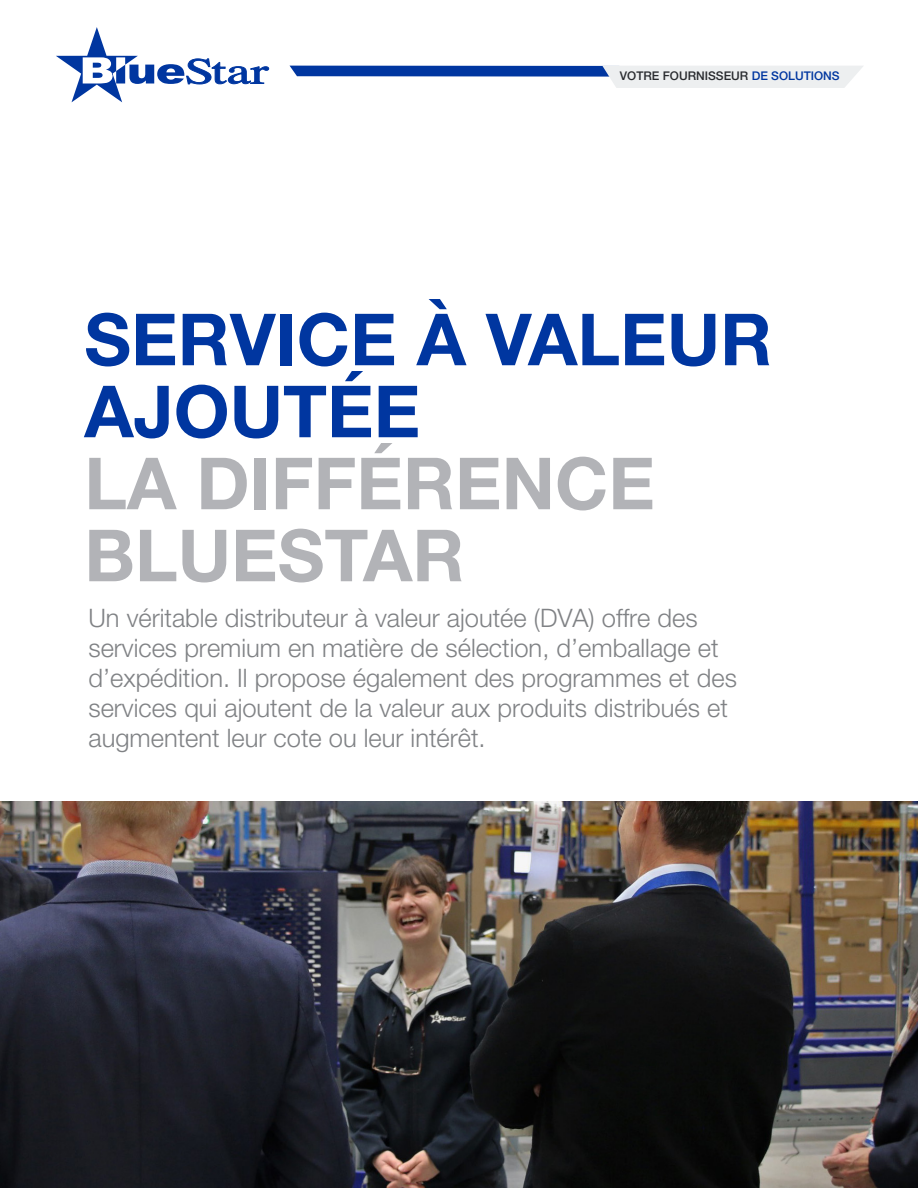
<style>
.page{position:relative;width:918px;height:1188px;background:#fff}
.page>*{position:absolute;margin:0;border:0;box-sizing:border-box;transform-origin:0 0}
.Front_Cover_Headline{font:700 72px/72px "Helvetica Neue LT Std";color:#0036a0}
.Front_Cover_Headline-2{font:700 72px/72px "Helvetica Neue LT Std";color:#b2b3b7}
.Front_Cover_Subhead{font:300 25.5px/30px "Helvetica Neue LT Std";color:#808285}
.t1{font:500 12px "Helvetica Neue LT Std";color:#292b2f}
.s1{color:#0036a0}
</style>
<div class="page">
<svg style="left:56px;top:27px;width:213px;height:75px"></svg>
<svg style="left:290px;top:66px;width:573px;height:22px"></svg>
<img style="left:0;top:801px;width:918px;height:387px">
<p class="t1" style="left:620px;top:69px;width:221px">VOTRE FOURNISSEUR <span class="s1">DE SOLUTIONS</span></p>
<p class="Front_Cover_Headline" style="left:84px;top:302px;width:689px">SERVICE À VALEUR<br>AJOUTÉE</p>
<p class="Front_Cover_Headline-2" style="left:84px;top:446px;width:572px">LA DIFFÉRENCE<br>BLUESTAR</p>
<p class="Front_Cover_Subhead" style="left:88px;top:603px;width:650px">Un véritable distributeur à valeur ajoutée (DVA) offre des services premium en matière de sélection, d’emballage et d’expédition. Il propose également des programmes et des services qui ajoutent de la valeur aux produits distribués et augmentent leur cote ou leur intérêt.</p>
</div>
